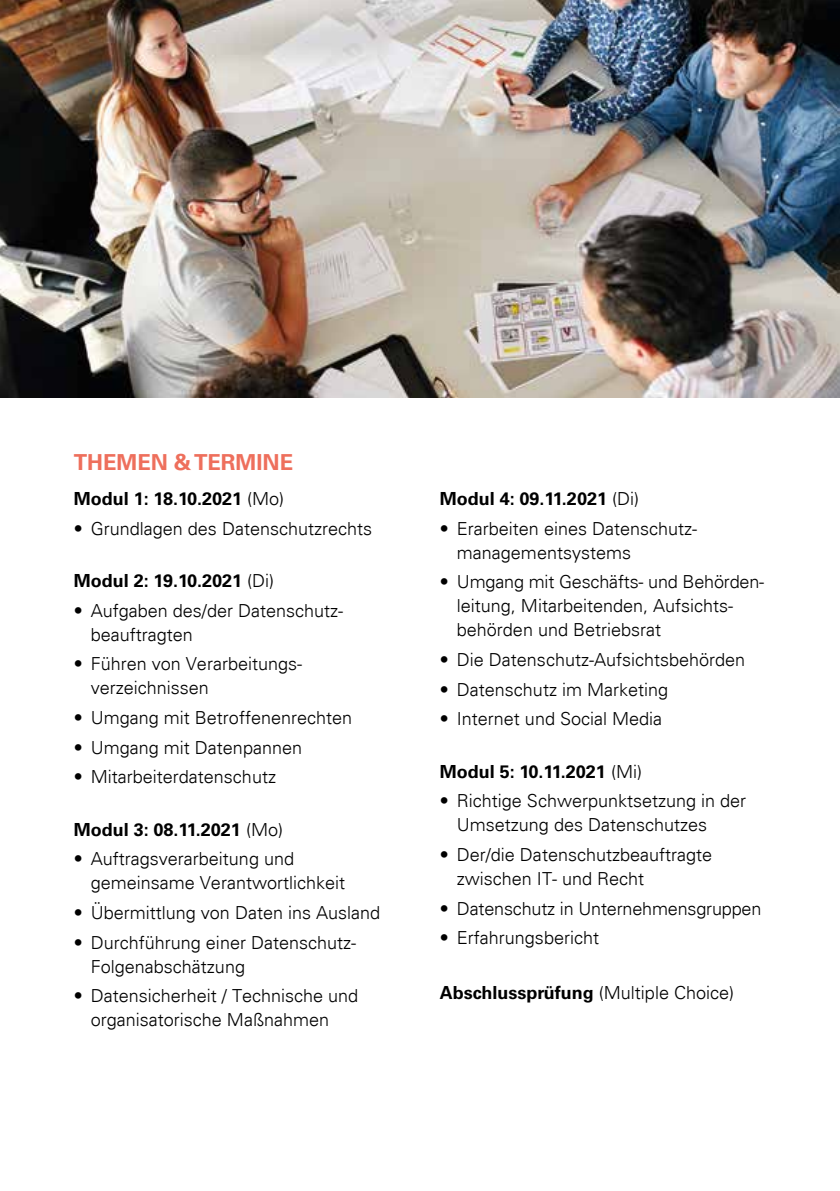
<style>
.page{position:relative;width:840px;height:1191px;background:#fff}
.page>*{position:absolute;margin:0;border:0;box-sizing:border-box;transform-origin:0 0}
.t1{font:700 22px "Univers LT Std";color:#ee6f5c}
.t2{font:300 18px/24px "Univers";color:#000}
.t3{font:700 18px "Univers LT Std";color:#000}
.s1{font-family:"Univers";font-weight:300}
</style>
<div class="page">
<img style="left:0;top:0;width:839px;height:397px">
<p class="t1" style="left:74px;top:449px;width:221px">THEMEN &amp; TERMINE</p>
<p class="t3" style="left:74px;top:488px;width:212px">Modul 1: 18.10.2021 <span class="s1">(Mo)</span></p>
<p class="t2" style="left:74px;top:516px;width:300px">• Grundlagen des Datenschutzrechts</p>
<p class="t3" style="left:74px;top:570px;width:202px">Modul 2: 19.10.2021 <span class="s1">(Di)</span></p>
<p class="t2" style="left:91px;top:598px;width:254px;text-indent:-17px">• Aufgaben des/der Datenschutz&shy;beauftragten</p>
<p class="t2" style="left:91px;top:652px;width:213px;text-indent:-17px">• Führen von Verarbeitungs&shy;verzeichnissen</p>
<p class="t2" style="left:74px;top:705px;width:280px">• Umgang mit Betroffenenrechten</p>
<p class="t2" style="left:74px;top:735px;width:230px">• Umgang mit Datenpannen</p>
<p class="t2" style="left:74px;top:765px;width:204px">• Mitarbeiterdatenschutz</p>
<p class="t3" style="left:74px;top:819px;width:211px">Modul 3: 08.11.2021 <span class="s1">(Mo)</span></p>
<p class="t2" style="left:91px;top:847px;width:256px;text-indent:-17px">• Auftragsverarbeitung und gemeinsame Verantwortlichkeit</p>
<p class="t2" style="left:74px;top:900px;width:308px">• Übermittlung von Daten ins Ausland</p>
<p class="t2" style="left:91px;top:930px;width:267px;text-indent:-17px">• Durchführung einer Datenschutz-<br>Folgenabschätzung</p>
<p class="t2" style="left:91px;top:984px;width:269px;text-indent:-17px">• Datensicherheit / Technische und organisatorische Maßnahmen</p>
<p class="t3" style="left:439px;top:488px;width:201px">Modul 4: 09.11.2021 <span class="s1">(Di)</span></p>
<p class="t2" style="left:456px;top:516px;width:242px;text-indent:-17px">• Erarbeiten eines Datenschutz&shy;managementsystems</p>
<p class="t2" style="left:456px;top:570px;width:308px;text-indent:-17px">• Umgang mit Geschäfts- und Behörden&shy;leitung, Mitarbeitenden, Aufsichts&shy;behörden und Betriebsrat</p>
<p class="t2" style="left:439px;top:647px;width:307px">• Die Datenschutz-Aufsichtsbehörden</p>
<p class="t2" style="left:439px;top:677px;width:230px">• Datenschutz im Marketing</p>
<p class="t2" style="left:439px;top:707px;width:224px">• Internet und Social Media</p>
<p class="t3" style="left:439px;top:760px;width:203px">Modul 5: 10.11.2021 <span class="s1">(Mi)</span></p>
<p class="t2" style="left:456px;top:789px;width:291px;text-indent:-17px">• Richtige Schwerpunktsetzung in der<br>Umsetzung des Datenschutzes</p>
<p class="t2" style="left:456px;top:842px;width:257px;text-indent:-17px">• Der/die Datenschutzbeauftragte zwischen IT- und Recht</p>
<p class="t2" style="left:439px;top:896px;width:323px">• Datenschutz in Unternehmensgruppen</p>
<p class="t2" style="left:439px;top:926px;width:161px">• Erfahrungsbericht</p>
<p class="t3" style="left:439px;top:981px;width:295px">Abschlussprüfung <span class="s1">(Multiple Choice)</span></p>
</div>
